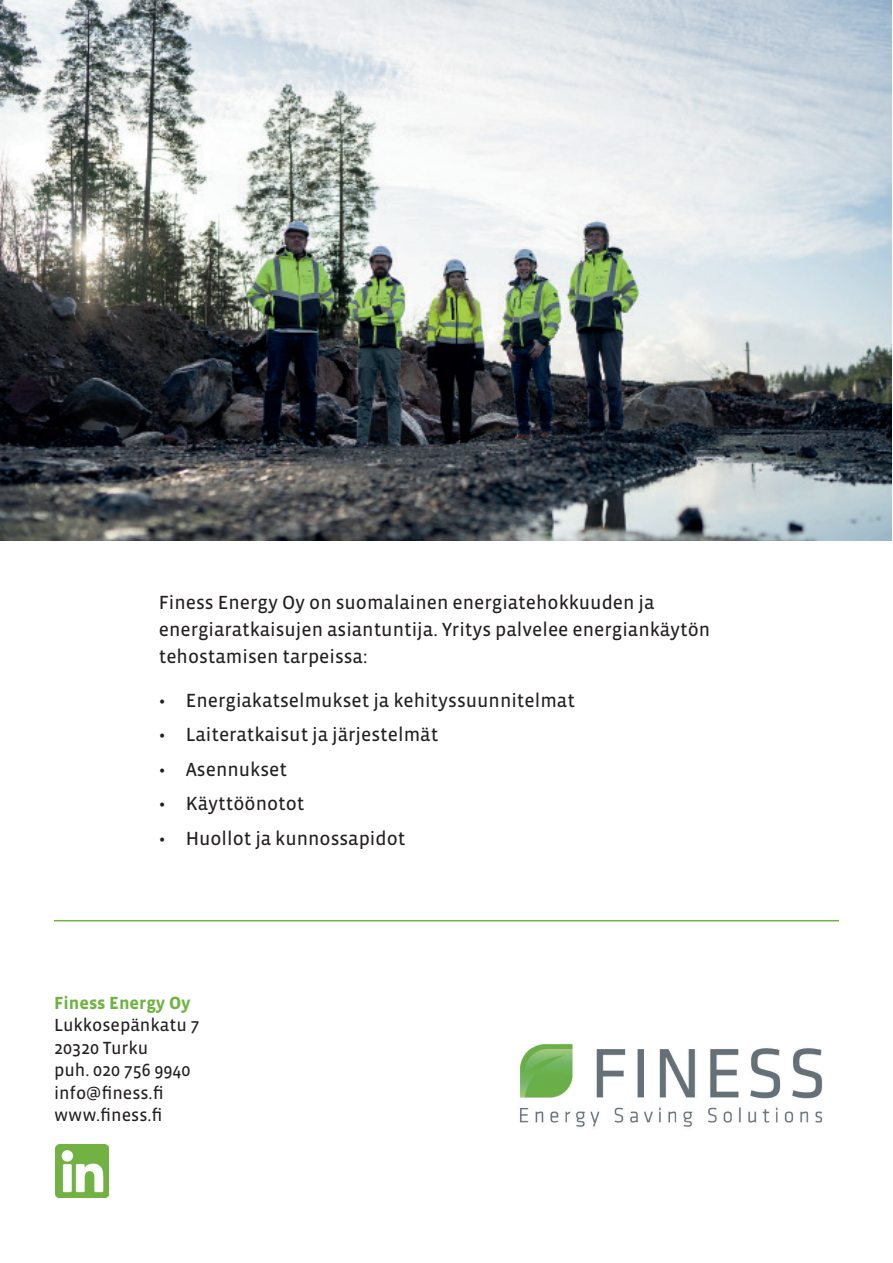
<style>
.page{position:relative;width:893px;height:1263px;background:#fff}
.page>*{position:absolute;margin:0;border:0;box-sizing:border-box;transform-origin:0 0}
.t1{font:19.5px/27px "Vista Sans OTCE";color:#231f20}
.t2{font:18px/22.5px "Vista Sans OTCE";color:#231f20}
.t3{font:700 18px "Vista Sans OTCE";color:#6cb43f}
</style>
<div class="page">
<img style="left:520px;top:1044px;width:303px;height:83px">
<img style="left:1px;top:1px;width:890px;height:539px">
<img style="left:55px;top:1145px;width:53px;height:53px">
<hr style="left:54px;top:920px;width:785px;height:1px;background:#6cb43f">
<p class="t1" style="left:159px;top:589px;width:553px">Finess Energy Oy on suomalainen energiatehokkuuden ja energiaratkaisujen asiantuntija. Yritys palvelee energiankäytön tehostamisen tarpeissa:</p>
<p class="t1" style="left:159px;top:686px;width:418px">• Energiakatselmukset ja kehityssuunnitelmat</p>
<p class="t1" style="left:159px;top:721px;width:281px">• Laiteratkaisut ja järjestelmät</p>
<p class="t1" style="left:159px;top:755px;width:130px">• Asennukset</p>
<p class="t1" style="left:159px;top:790px;width:147px">• Käyttöönotot</p>
<p class="t1" style="left:159px;top:824px;width:248px">• Huollot ja kunnossapidot</p>
<p class="t3" style="left:54px;top:992px;width:138px">Finess Energy Oy</p>
<p class="t2" style="left:54px;top:1014px;width:147px">Lukkosepänkatu 7<br>20320 Turku<br>puh. 020 756 9940 info@finess.fi www.finess.fi</p>
</div>
